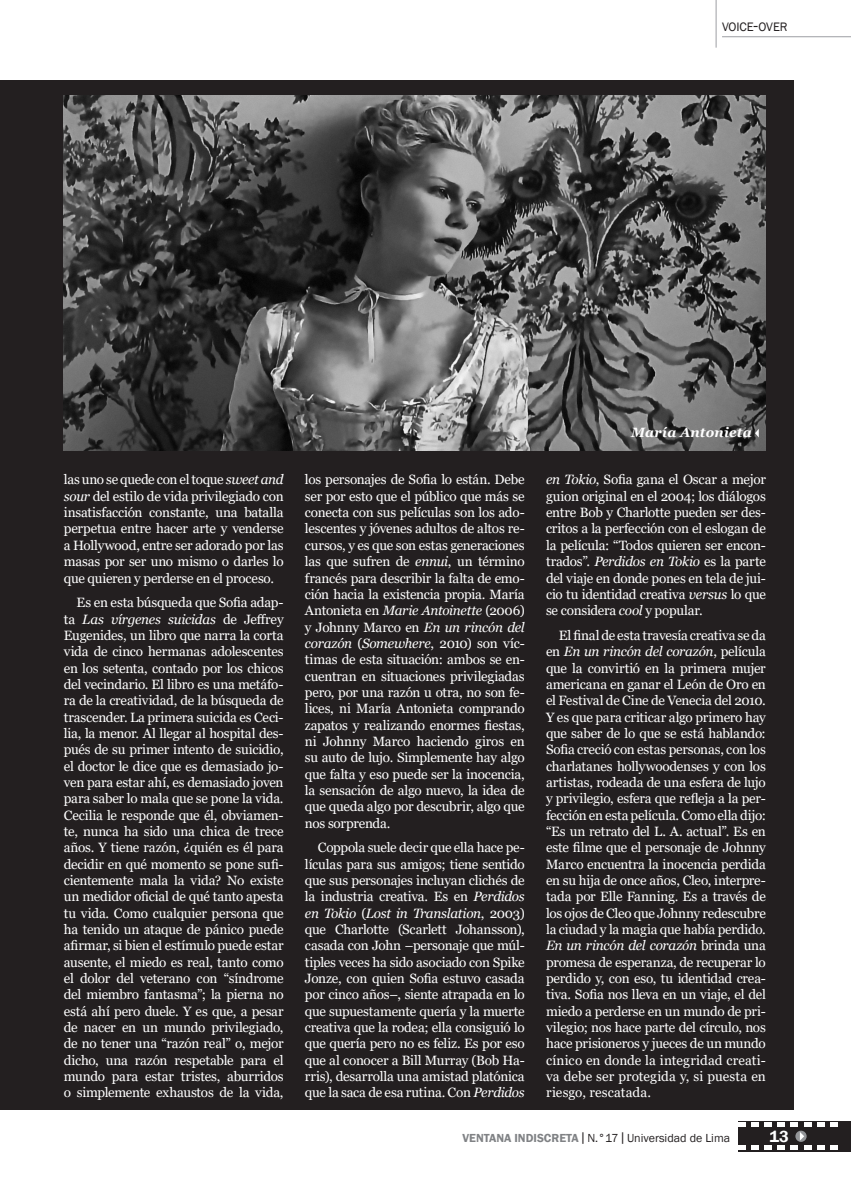
<style>
.page{position:relative;width:851px;height:1191px;background:#fff}
.page>*{position:absolute;margin:0;border:0;box-sizing:border-box;transform-origin:0 0}
.t1{font:600 16.5px "Franklin Gothic";color:#fff}
.t2{font:13.5px/16.4px "Georgia";letter-spacing:-.015em;color:#fff;text-align:justify}
.t3{font:italic 700 13.5px "Georgia";letter-spacing:.015em;color:#fff}
.t4{font:12.6px "Franklin Gothic";letter-spacing:-.005em;color:#231f20}
.t5{font:12px "Franklin Gothic";color:#231f20}
.s1{font-size:18px}
.s2{font-style:italic}
.s3{font-weight:600;color:#808285}
.s4{font-size:9.6px}
</style>
<div class="page">
<hr style="left:722px;top:36px;width:128px;height:1px;background:#a8a9ad">
<hr style="left:715px;top:0;width:1px;height:48px;background:#a8a9ad">
<div style="left:738px;top:1120px;width:112px;height:31px;background:#231f20"></div>
<svg style="left:738px;top:1122px;width:7px;height:5px"></svg>
<svg style="left:751px;top:1122px;width:7px;height:5px"></svg>
<svg style="left:764px;top:1122px;width:7px;height:5px"></svg>
<svg style="left:777px;top:1122px;width:7px;height:5px"></svg>
<svg style="left:817px;top:1122px;width:7px;height:5px"></svg>
<svg style="left:830px;top:1122px;width:7px;height:5px"></svg>
<svg style="left:738px;top:1145px;width:7px;height:5px"></svg>
<svg style="left:751px;top:1145px;width:7px;height:5px"></svg>
<svg style="left:764px;top:1145px;width:7px;height:5px"></svg>
<svg style="left:777px;top:1145px;width:7px;height:5px"></svg>
<svg style="left:790px;top:1122px;width:21px;height:28px"></svg>
<svg style="left:817px;top:1145px;width:7px;height:5px"></svg>
<svg style="left:830px;top:1145px;width:7px;height:5px"></svg>
<div style="left:0;top:81px;width:793px;height:1029px;background:#231f20"></div>
<img style="left:64px;top:96px;width:701px;height:355px">
<svg style="left:755px;top:429px;width:3px;height:8px"></svg>
<p class="t4" style="left:722px;top:19px;width:67px">VOICE<span class="s1">-</span>OVER</p>
<p class="t2" style="left:64px;top:472px;width:221px">las uno se quede con el toque <span class="s2">sweet and sour</span> del estilo de vida privilegiado con insatisfacción constante, una batalla perpetua entre hacer arte y venderse a Hollywood, entre ser adorado por las masas por ser uno mismo o darles lo que quieren y perderse en el proceso.</p>
<p class="t2" style="left:64px;top:595px;width:221px;text-indent:13px">Es en esta búsqueda que Sofia adap&shy;ta <span class="s2">Las vírgenes suicidas</span> de Jeffrey Eugenides, un libro que narra la corta vida de cinco hermanas adolescentes en los setenta, contado por los chicos del vecindario. El libro es una metáfo&shy;ra de la creatividad, de la búsqueda de trascender. La primera suicida es Ceci&shy;lia, la menor. Al llegar al hospital des&shy;pués de su primer intento de suicidio, el doctor le dice que es demasiado jo&shy;ven para estar ahí, es demasiado joven para saber lo mala que se pone la vida.<br>Cecilia le responde que él, obviamen&shy;te, nunca ha sido una chica de trece años. Y tiene razón, ¿quién es él para decidir en qué momento se pone sufi&shy;cientemente mala la vida? No existe un medidor oficial de qué tanto apesta tu vida. Como cualquier persona que ha tenido un ataque de pánico puede afirmar, si bien el estímulo puede estar ausente, el miedo es real, tanto como el dolor del veterano con “síndrome del miembro fantasma”; la pierna no está ahí pero duele. Y es que, a pesar de nacer en un mundo privilegiado, de no tener una “razón real” o, mejor dicho, una razón respetable para el mundo para estar tristes, aburridos o simplemente exhaustos de la vida,</p>
<p class="t2" style="left:305px;top:472px;width:221px">los personajes de Sofia lo están. Debe ser por esto que el público que más se conecta con sus películas son los ado&shy;lescentes y jóvenes adultos de altos re&shy;cursos, y es que son estas generaciones las que sufren de <span class="s2">ennui</span>, un término francés para describir la falta de emo&shy;ción hacia la existencia propia. María Antonieta en <span class="s2">Marie Antoinette</span> (2006) y Johnny Marco en <span class="s2">En un rincón del corazón</span> (<span class="s2">Somewhere</span>, 2010) son víc&shy;timas de esta situación: ambos se en&shy;cuentran en situaciones privilegiadas pero, por una razón u otra, no son fe&shy;lices, ni María Antonieta comprando zapatos y realizando enormes fiestas, ni Johnny Marco haciendo giros en su auto de lujo. Simplemente hay algo que falta y eso puede ser la inocencia, la sensación de algo nuevo, la idea de que queda algo por descubrir, algo que nos sorprenda.</p>
<p class="t2" style="left:305px;top:840px;width:221px;text-indent:13px">Coppola suele decir que ella hace pe&shy;lículas para sus amigos; tiene sentido que sus personajes incluyan clichés de la industria creativa. Es en <span class="s2">Perdidos en Tokio</span> (<span class="s2">Lost in Translation</span>, 2003) que Charlotte (Scarlett Johansson), casada con John –personaje que múl&shy;tiples veces ha sido asociado con Spike Jonze, con quien Sofia estuvo casada por cinco años–, siente atrapada en lo que supuestamente quería y la muerte creativa que la rodea; ella consiguió lo que quería pero no es feliz. Es por eso que al conocer a Bill Murray (Bob Ha&shy;rris), desarrolla una amistad platónica que la saca de esa rutina. Con <span class="s2">Perdidos</span></p>
<p class="t3" style="left:631px;top:423px;width:122px">María Antonieta</p>
<p class="t2" style="left:546px;top:472px;width:221px"><span class="s2">en Tokio</span>, Sofia gana el Oscar a mejor guion original en el 2004; los diálogos entre Bob y Charlotte pueden ser des&shy;critos a la perfección con el eslogan de la película: “Todos quieren ser encon&shy;trados”. <span class="s2">Perdidos en Tokio</span> es la parte del viaje en donde pones en tela de jui&shy;cio tu identidad creativa <span class="s2">versus</span> lo que se considera <span class="s2">cool</span> y popular.</p>
<p class="t2" style="left:546px;top:627px;width:221px;text-indent:13px">El final de esta travesía creativa se da en <span class="s2">En un rincón del corazón</span>, película que la convirtió en la primera mujer americana en ganar el León de Oro en el Festival de Cine de Venecia del 2010.<br>Y es que para criticar algo primero hay que saber de lo que se está hablando:<br>Sofia creció con estas personas, con los charlatanes hollywoodenses y con los artistas, rodeada de una esfera de lujo y privilegio, esfera que refleja a la per&shy;fección en esta película. Como ella dijo: “Es un retrato del L. A. actual”. Es en este filme que el personaje de Johnny Marco encuentra la inocencia perdida en su hija de once años, Cleo, interpre&shy;tada por Elle Fanning. Es a través de los ojos de Cleo que Johnny redescubre la ciudad y la magia que había perdido.<br><span class="s2">En un rincón del corazón</span> brinda una promesa de esperanza, de recuperar lo perdido y, con eso, tu identidad crea&shy;tiva. Sofia nos lleva en un viaje, el del miedo a perderse en un mundo de pri&shy;vilegio; nos hace parte del círculo, nos hace prisioneros y jueces de un mundo cínico en donde la integridad creati&shy;va debe ser protegida y, si puesta en riesgo, rescatada.</p>
<p class="t5" style="left:462px;top:1130px;width:269px"><span class="s3">VENTANA INDISCRETA</span><span class="s4">│</span>N.°17<span class="s4">│</span>Universidad de Lima</p>
<p class="t1" style="left:769px;top:1126px;width:21px">13</p>
</div>
